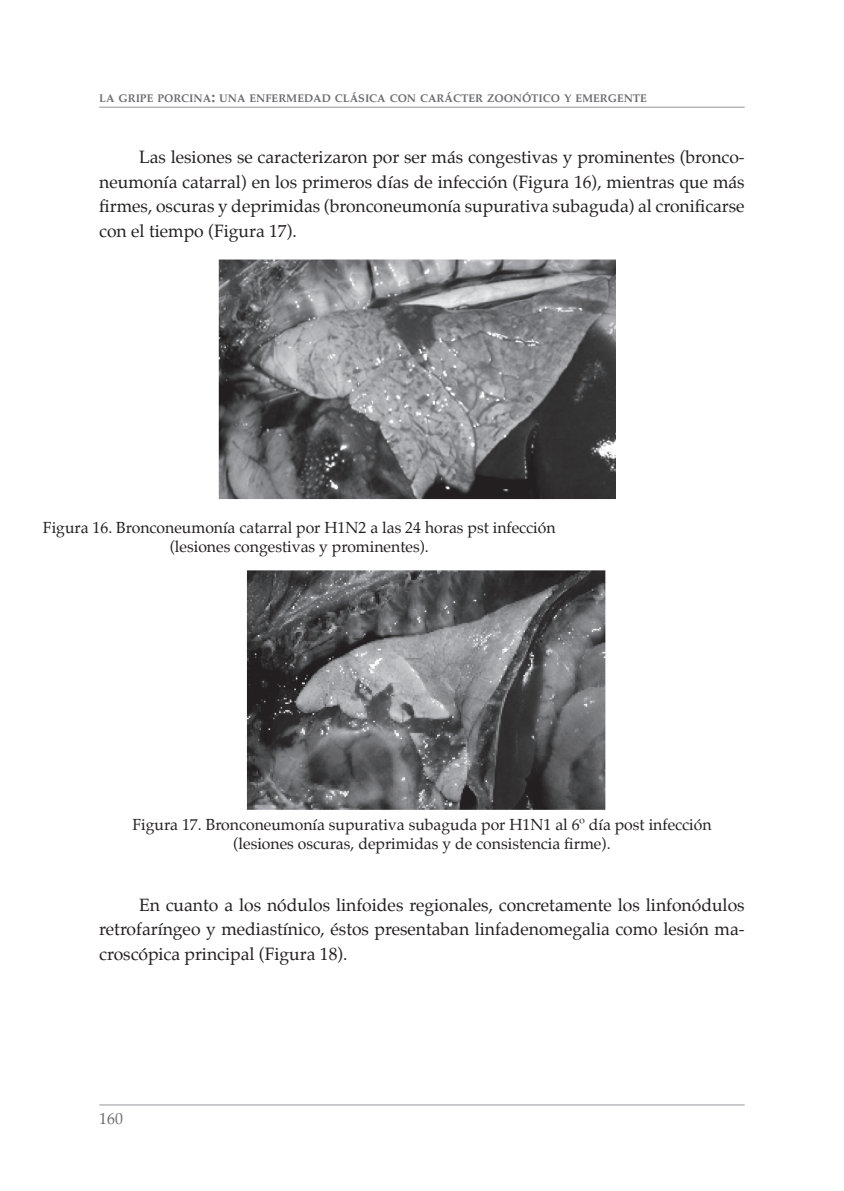
<style>
.page{position:relative;width:844px;height:1191px;background:#fff}
.page>*{position:absolute;margin:0;border:0;box-sizing:border-box;transform-origin:0 0}
.t1{font:17.5px/24.5px "Palatino";color:#231f20;text-align:justify}
.t2{font:15.75px/18.4px "Palatino";color:#231f20;text-align:center}
.t3{font:15.75px "Palatino";color:#6c6d70}
.t4{font:700 11.03px "Palatino";color:#6c6d70}
.s1{font-size:15.75px}
</style>
<div class="page">
<hr style="left:99px;top:107px;width:645px;height:1px;background:#939598">
<hr style="left:99px;top:1104px;width:645px;height:1px;background:#939598">
<img style="left:218px;top:259px;width:397px;height:241px">
<img style="left:246px;top:570px;width:360px;height:240px">
<p class="t4" style="left:99px;top:93px;width:549px">LA GRIPE PORCINA<span class="s1">:</span> UNA ENFERMEDAD CLÁSICA CON CARÁCTER ZOONÓTICO Y EMERGENTE</p>
<p class="t1" style="left:99px;top:146px;width:646px;text-indent:40px">Las lesiones se caracterizaron por ser más congestivas y prominentes (bronco&shy;neumonía catarral) en los primeros días de infección (Figura 16), mientras que más firmes, oscuras y deprimidas (bronconeumonía supurativa subaguda) al cronificarse con el tiempo (Figura 17).</p>
<p class="t2" style="left:43px;top:519px;width:514px">Figura 16. Bronconeumonía catarral por H1N2 a las 24 horas pst infección (lesiones congestivas y prominentes).</p>
<p class="t2" style="left:132px;top:816px;width:580px">Figura 17. Bronconeumonía supurativa subaguda por H1N1 al 6º día post infección (lesiones oscuras, deprimidas y de consistencia firme).</p>
<p class="t1" style="left:99px;top:894px;width:646px;text-indent:40px">En cuanto a los nódulos linfoides regionales, concretamente los linfonódulos retrofaríngeo y mediastínico, éstos presentaban linfadenomegalia como lesión ma&shy;croscópica principal (Figura 18).</p>
<p class="t3" style="left:99px;top:1111px;width:25px">160</p>
</div>
